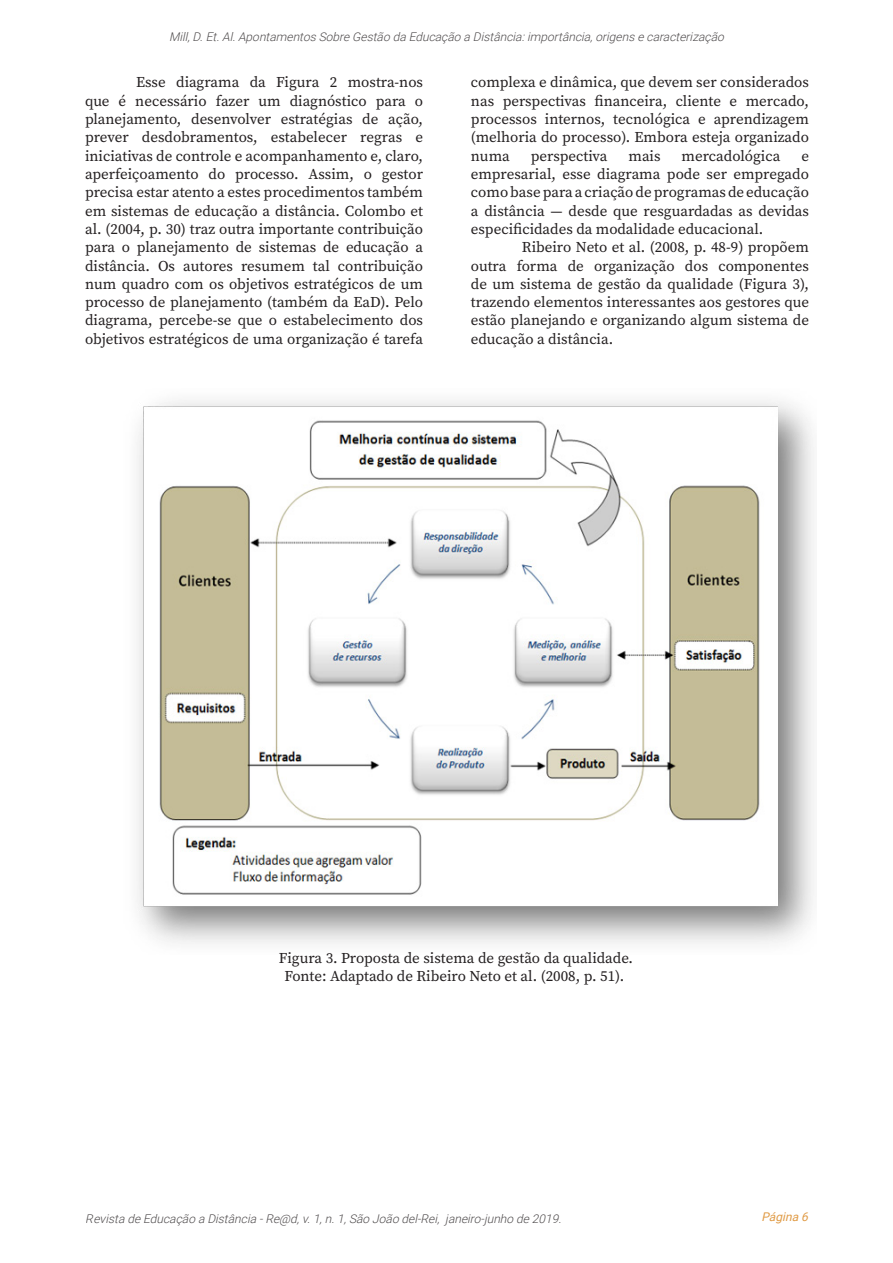
<style>
.page{position:relative;width:893px;height:1263px;background:#fff}
.page>*{position:absolute;margin:0;border:0;box-sizing:border-box;transform-origin:0 0}
.Main_Text{font:15px/18.3px "Source Serif Pro";color:#231f20;text-align:justify}
.t1{font:italic 300 12px "Roboto";color:#231f20}
.t2{font:italic 12px "Roboto";color:#e09b46}
</style>
<div class="page">
<img style="left:137px;top:400px;width:677px;height:544px">
<p class="t1" style="left:169px;top:29px;width:560px">Mill,D.Et.Al.ApontamentosSobreGestão da Educação a Distância:importância,origensecaracterização</p>
<p class="Main_Text" style="left:85px;top:73px;width:340px;text-indent:51px">Esse diagrama da Figura 2 mostra-nos que é necessário fazer um diagnóstico para o planejamento, desenvolver estratégias de ação, prever desdobramentos, estabelecer regras e iniciativas de controle e acompanhamento e, claro, aperfeiçoamento do processo. Assim, o gestor precisa estar atento a estes procedimentos também em sistemas de educação a distância. Colombo et al. (2004, p. 30) traz outra importante contribuição para o planejamento de sistemas de educação a distância. Os autores resumem tal contribuição num quadro com os objetivos estratégicos de um processo de planejamento (também da EaD). Pelo diagrama, percebe-se que o estabelecimento dos objetivos estratégicos de uma organização é tarefa</p>
<p class="Main_Text" style="left:471px;top:73px;width:340px">complexa e dinâmica, que devem ser considerados nas perspectivas financeira, cliente e mercado, processos internos, tecnológica e aprendizagem (melhoria do processo). Embora esteja organizado numa</p>
<p class="Main_Text" style="left:531px;top:147px;width:78px">perspectiva</p>
<p class="Main_Text" style="left:628px;top:147px;width:34px">mais</p>
<p class="Main_Text" style="left:682px;top:147px;width:100px">mercadológica</p>
<p class="Main_Text" style="left:471px;top:147px;width:340px;text-indent:330px">e empresarial, esse diagrama pode ser empregado como base para a criação de programas de educação a distância — desde que resguardadas as devidas especificidades da modalidade educacional.</p>
<p class="Main_Text" style="left:471px;top:238px;width:340px;text-indent:51px">Ribeiro Neto et al. (2008, p. 48-9) propõem outra forma de organização dos componentes de um sistema de gestão da qualidade (Figura 3), trazendo elementos interessantes aos gestores que estão planejando e organizando algum sistema de educação a distância.</p>
<p class="Main_Text" style="left:279px;top:948px;width:356px">Figura 3. Proposta de sistema de gestão da qualidade.</p>
<p class="Main_Text" style="left:284px;top:967px;width:341px">Fonte: Adaptado de Ribeiro Neto et al. (2008, p. 51).</p>
<p class="t1" style="left:86px;top:1210px;width:480px">Revista deEducação a Distância -Re@d,v.1,n.1,São João del-Rei, janeiro-junho de2019.</p>
<p class="t2" style="left:761px;top:1208px;width:51px">Página 6</p>
</div>
